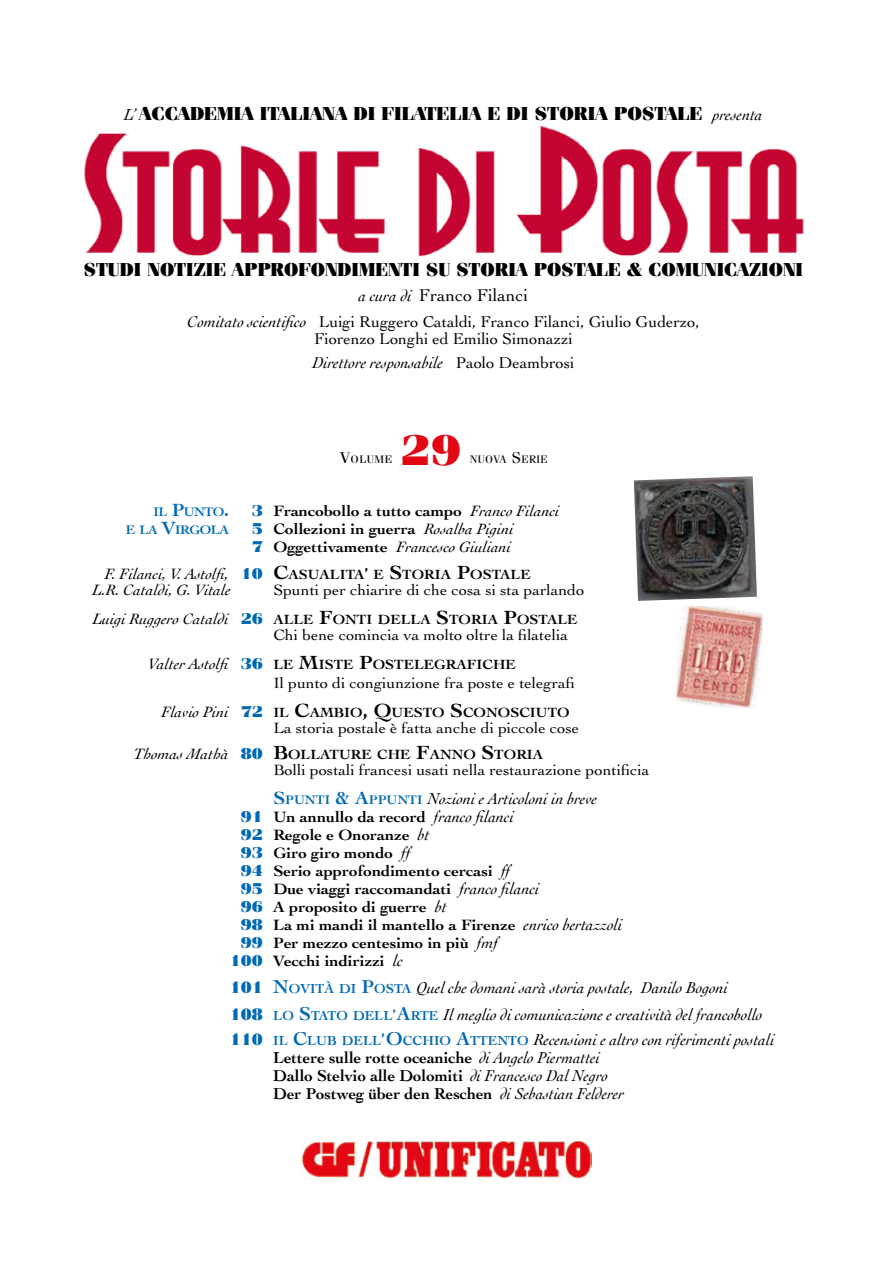
<style>
.page{position:relative;width:893px;height:1263px;background:#fff}
.page>*{position:absolute;margin:0;border:0;box-sizing:border-box;transform-origin:0 0}
.t1{font:900 42.75px "Fenice";color:#e30613;scale:1.05 1}
.t2{font:900 18.75px "Fenice";color:#000}
.t3{font:18px "Cochin";color:#000}
.t4{font:italic 16.5px/18px "Cochin";color:#000}
.t5{font:16.5px/17.2px "Cochin";color:#000;text-align:center}
.t6{font:700 15.6px/18px "Cochin";color:#000;scale:1.05 1}
.t7{font:15.6px "Cochin";color:#000;scale:1.05 1}
.t8{font:italic 15.6px/16.5px "Cochin";color:#000;scale:1.05 1}
.t9{font:700 13.95px "Cochin";color:#000;scale:1.05 1}
.t10{font:700 12.9px "Cochin";letter-spacing:-.035em;color:#0069b4;scale:1.05 1}
.t11{font:10.95px "Fenice";letter-spacing:.035em;color:#000;scale:1.05 1}
.t12{font:10.95px "Fenice";letter-spacing:.035em;color:#000;scale:1.11 1}
.s1{font-family:"Cochin";font-weight:400;font-style:italic;font-size:16.5px}
.s2{font-style:italic;font-size:16.5px}
.s3{font-style:italic}
.s4{font-style:normal}
.s5{font-size:15.6px}
.s6{font-size:12.9px;color:#0069b4}
.s7{font-size:18.6px;color:#0069b4}
.s8{font-family:"Fenice";font-weight:900;color:#0069b4}
.s9{font-weight:400;font-style:italic}
.s10{font-size:18.6px}
.s11{font-family:"Fenice";font-weight:900;font-style:normal;color:#0069b4}
.s12{font-weight:700;font-style:normal;font-size:19.95px}
.s13{font-weight:700;font-style:normal;font-size:13.95px}
.s14{font-weight:700;font-style:normal}
.s15{font-weight:400;font-style:italic;font-size:15.6px}
.s16{font-family:"Fenice";font-weight:900;font-size:15.6px;color:#0069b4}
.s17{font-size:19.95px}
.s18{font-weight:700;font-style:normal;font-size:18.6px;color:#0069b4}
.s19{font-weight:700;font-style:normal;font-size:12.9px;color:#0069b4}
.s20{font-weight:400;font-style:italic;font-size:16.5px}
.s21{font-weight:700;font-style:normal;font-size:19.5px;color:#0069b4}
.s22{font-weight:700;font-style:normal;font-size:13.65px;color:#0069b4}
.s23{font-weight:700;font-style:normal;font-size:15px;color:#0069b4}
.s24{font-weight:700;font-style:normal;color:#0069b4}
</style>
<div class="page">
<img style="left:84px;top:125px;width:720px;height:132px">
<img style="left:302px;top:1142px;width:289px;height:37px">
<img style="left:676px;top:606px;width:87px;height:102px">
<img style="left:634px;top:476px;width:123px;height:125px">
<p class="t2" style="left:124px;top:102px;width:640px"><span class="s1">L’</span> ACCADEMIA ITALIANA DI FILATELIA E DI STORIA POSTALE <span class="s1">presenta</span></p>
<p class="t2" style="left:84px;top:258px;width:721px">STUDI NOTIZIE APPROFONDIMENTI SU STORIA POSTALE &amp; COMUNICAZIONI</p>
<p class="t3" style="left:359px;top:284px;width:171px"><span class="s2">a cura di</span> Franco Filanci</p>
<p class="t5" style="left:187px;top:313px;width:514px"><span class="s3">Comitato scientifico</span> Luigi Ruggero Cataldi, Franco Filanci, Giulio Guderzo,<br>Fiorenzo Longhi ed Emilio Simonazzi</p>
<p class="t4" style="left:313px;top:354px;width:263px">Direttore responsabile <span class="s4">Paolo Deambrosi</span></p>
<p class="t12" style="left:340px;top:453px;width:48px"><span class="s5">V</span>OLUME</p>
<h1 class="t1" style="left:400px;top:423px;width:60px">29</h1>
<p class="t11" style="left:470px;top:453px;width:76px">NUOVA <span class="s5">S</span>ERIE</p>
<p class="t6" style="left:153px;top:501px;width:388px"><span class="s6">IL</span> <span class="s7">P</span><span class="s6">UNTO</span><span class="s7">.</span> <span class="s8">3</span> Francobollo a tutto campo <span class="s9">Franco Filanci</span></p>
<p class="t10" style="left:126px;top:521px;width:100px">E LA <span class="s10">V</span>IRGOLA</p>
<p class="t6" style="left:252px;top:519px;width:251px"><span class="s8">5</span> Collezioni in guerra <span class="s9">Rosalba Pigini<br></span><span class="s8">7</span> Oggettivamente <span class="s9">Francesco Giuliani</span></p>
<p class="t8" style="left:93px;top:565px;width:419px;text-indent:12px">F. Filanci, V. Astolfi, <span class="s11">10</span> <span class="s12">C</span><span class="s13">ASUALITA</span><span class="s14">’</span> <span class="s13">E</span> <span class="s12">S</span><span class="s13">TORIA</span> <span class="s12">P</span><span class="s13">OSTALE<br></span>L.R. Cataldi, G. Vitale</p>
<p class="t7" style="left:273px;top:581px;width:298px">Spunti per chiarire di che cosa si sta parlando</p>
<p class="t9" style="left:93px;top:610px;width:463px"><span class="s15">Luigi Ruggero Cataldi</span> <span class="s16">26</span> ALLE <span class="s17">F</span>ONTI DELLA <span class="s17">S</span>TORIA <span class="s17">P</span>OSTALE</p>
<p class="t7" style="left:273px;top:626px;width:282px">Chi bene comincia va molto oltre la filatelia</p>
<p class="t9" style="left:148px;top:655px;width:352px"><span class="s15">Valter Astolfi</span> <span class="s16">36</span> LE <span class="s17">M</span>ISTE <span class="s17">P</span>OSTELEGRAFICHE</p>
<p class="t7" style="left:273px;top:674px;width:289px">Il punto di congiunzione fra poste e telegrafi</p>
<p class="t9" style="left:161px;top:703px;width:390px"><span class="s15">Flavio Pini</span> <span class="s16">72</span> IL <span class="s17">C</span>AMBIO<span class="s17">, Q</span>UESTO <span class="s17">S</span>CONOSCIUTO</p>
<p class="t7" style="left:273px;top:719px;width:293px">La storia postale è fatta anche di piccole cose</p>
<p class="t9" style="left:133px;top:745px;width:392px"><span class="s15">Thomas Mathà</span> <span class="s16">80</span> <span class="s17">B</span>OLLATURE CHE <span class="s17">F</span>ANNO <span class="s17">S</span>TORIA</p>
<p class="t7" style="left:273px;top:761px;width:360px">Bolli postali francesi usati nella restaurazione pontificia</p>
<p class="t4" style="left:273px;top:789px;width:325px"><span class="s18">S</span><span class="s19">PUNTI</span> <span class="s18">&amp; A</span><span class="s19">PPUNTI</span> Nozioni e Articoloni in breve</p>
<p class="t6" style="left:241px;top:807px;width:262px"><span class="s8">91</span> Un annullo da record <span class="s20">franco filanci</span></p>
<p class="t6" style="left:241px;top:825px;width:182px"><span class="s8">92</span> Regole e Onoranze <span class="s20">bt</span></p>
<p class="t6" style="left:241px;top:843px;width:163px"><span class="s8">93</span> Giro giro mondo <span class="s20">ff</span></p>
<p class="t6" style="left:241px;top:861px;width:258px"><span class="s8">94</span> Serio approfondimento cercasi <span class="s20">ff</span></p>
<p class="t6" style="left:241px;top:879px;width:286px"><span class="s8">95</span> Due viaggi raccomandati <span class="s20">franco filanci</span></p>
<p class="t6" style="left:241px;top:897px;width:198px"><span class="s8">96</span> A proposito di guerre <span class="s20">bt</span></p>
<p class="t6" style="left:241px;top:915px;width:365px"><span class="s8">98</span> La mi mandi il mantello a Firenze <span class="s20">enrico bertazzoli</span></p>
<p class="t6" style="left:241px;top:933px;width:247px"><span class="s8">99</span> Per mezzo centesimo in più <span class="s20">fmf</span></p>
<p class="t6" style="left:230px;top:951px;width:166px"><span class="s8">100</span> Vecchi indirizzi <span class="s20">lc</span></p>
<p class="t4" style="left:230px;top:974px;width:534px;line-height:27px"><span class="s11">101</span> <span class="s21">N</span><span class="s22">OVITÀ DI</span> <span class="s21">P</span><span class="s22">OSTA</span> Quel che domani sarà storia postale, Danilo Bogoni<br><span class="s11">108</span> <span class="s22">LO</span> <span class="s21">S</span><span class="s22">TATO DELL</span><span class="s23">’</span><span class="s21">A</span><span class="s22">RTE</span> Il meglio di comunicazione e creatività del francobollo</p>
<p class="t4" style="left:273px;top:1031px;width:503px;text-indent:-44px"><span class="s11">110</span> <span class="s22">IL</span> <span class="s21">C</span><span class="s22">LUB DELL</span><span class="s24">’</span><span class="s21">O</span><span class="s22">CCHIO</span> <span class="s21">A</span><span class="s22">TTENTO</span> Recensioni e altro con riferimenti postali <span class="s14">Lettere sulle rotte oceaniche</span> di Angelo Piermattei<br><span class="s14">Dallo Stelvio alle Dolomiti</span> di Francesco Dal Negro<br><span class="s14">Der Postweg über den Reschen</span> di Sebastian Felderer</p>
</div>
